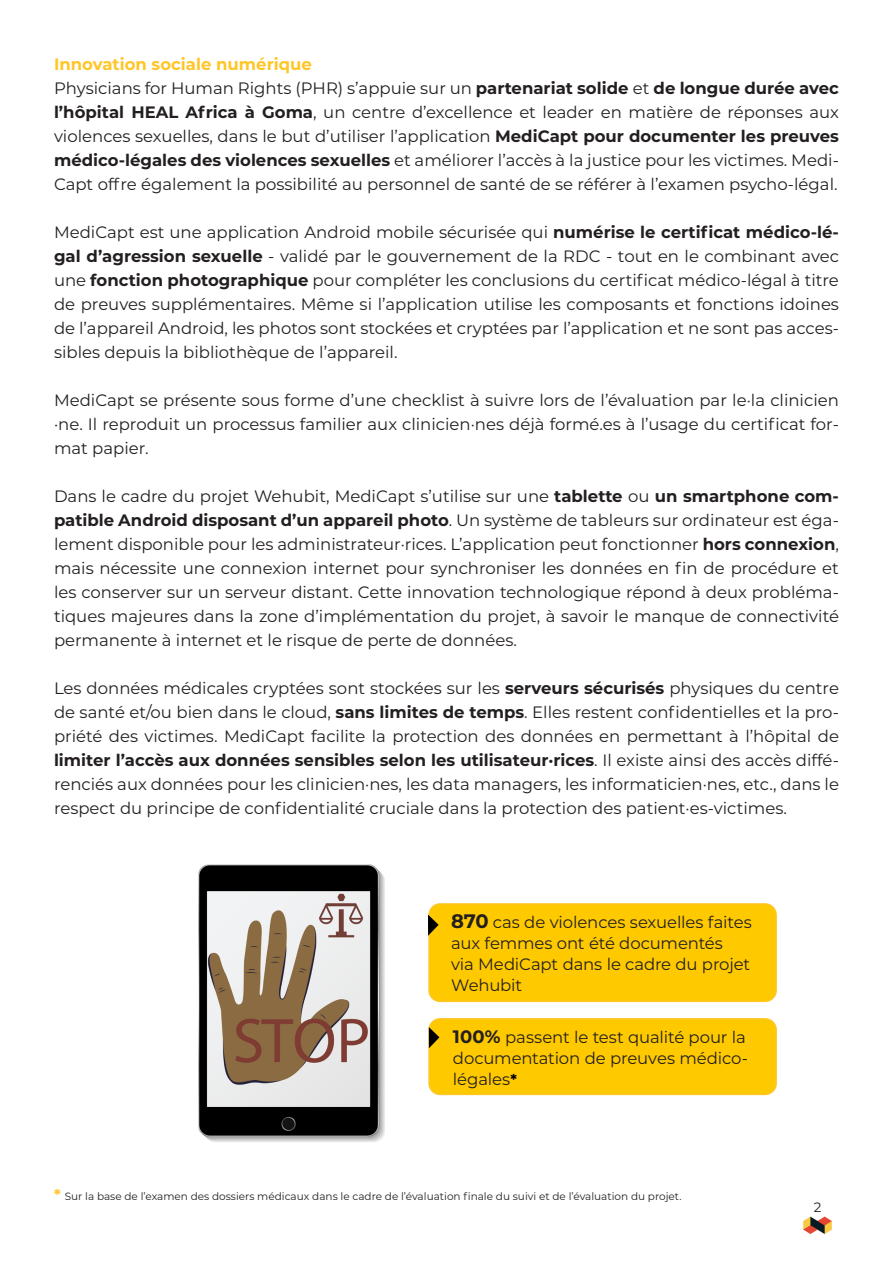
<style>
.page{position:relative;width:893px;height:1263px;background:#fff}
.page>*{position:absolute;margin:0;border:0;box-sizing:border-box;transform-origin:0 0}
.t1{font:16.5px/24px "Montserrat";color:#231f20;text-align:justify}
.t2{font:700 16.5px "Montserrat";color:#fec627}
.t3{font:13.5px "Montserrat";color:#231f20}
.t4{font:10.5px "Montserrat";color:#231f20}
.s1{font-weight:700}
.s2{font-weight:700;font-size:19.5px}
.s3{font-weight:700;font-size:18px}
.s4{font-weight:700;font-size:15px;color:#000001}
.s5{font-weight:700;font-size:15px;color:#fec627}
</style>
<div class="page">
<img style="left:803px;top:1216px;width:29px;height:18px">
<div style="left:429px;top:904px;width:347px;height:97px;background:#ffc900;border-radius:11px"></div>
<div style="left:428px;top:903px;width:349px;height:99px;border:2px solid #fec627;border-radius:11px"></div>
<svg style="left:428px;top:914px;width:11px;height:22px"></svg>
<div style="left:429px;top:1019px;width:347px;height:75px;background:#ffc900;border-radius:11px"></div>
<div style="left:428px;top:1018px;width:349px;height:77px;border:2px solid #fec627;border-radius:11px"></div>
<svg style="left:429px;top:1027px;width:10px;height:21px"></svg>
<img style="left:198px;top:864px;width:187px;height:278px">
<p class="t2" style="left:54px;top:52px;width:259px">Innovation sociale numérique</p>
<p class="t1" style="left:54px;top:76px;width:786px">Physicians for Human Rights (PHR) s’appuie sur un <span class="s1">partenariat solide</span> et <span class="s1">de longue durée avec l’hôpital HEAL Africa à Goma</span>, un centre d’excellence et leader en matière de réponses aux violences sexuelles, dans le but d’utiliser l’application <span class="s1">MediCapt pour documenter les preuves médico-légales des violences sexuelles</span> et améliorer l’accès à la justice pour les victimes. Medi-Capt offre également la possibilité au personnel de santé de se référer à l’examen psycho-légal.</p>
<p class="t1" style="left:54px;top:220px;width:786px">MediCapt est une application Android mobile sécurisée qui <span class="s1">numérise le certificat médico-lé&shy;gal d’agression sexuelle</span> - validé par le gouvernement de la RDC - tout en le combinant avec une <span class="s1">fonction photographique</span> pour compléter les conclusions du certificat médico-légal à titre de preuves supplémentaires. Même si l’application utilise les composants et fonctions idoines de l’appareil Android, les photos sont stockées et cryptées par l’application et ne sont pas acces&shy;sibles depuis la bibliothèque de l’appareil.</p>
<p class="t1" style="left:54px;top:388px;width:786px">MediCapt se présente sous forme d’une checklist à suivre lors de l’évaluation par le·la clinicien ·ne. Il reproduit un processus familier aux clinicien·nes déjà formé.es à l’usage du certificat for&shy;mat papier.</p>
<p class="t1" style="left:54px;top:484px;width:786px">Dans le cadre du projet Wehubit, MediCapt s’utilise sur une <span class="s1">tablette</span> ou <span class="s1">un smartphone com&shy;patible Android disposant d’un appareil photo</span>. Un système de tableurs sur ordinateur est éga&shy;lement disponible pour les administrateur·rices. L’application peut fonctionner <span class="s1">hors connexion</span>, mais nécessite une connexion internet pour synchroniser les données en fin de procédure et les conserver sur un serveur distant. Cette innovation technologique répond à deux probléma&shy;tiques majeures dans la zone d’implémentation du projet, à savoir le manque de connectivité permanente à internet et le risque de perte de données.</p>
<p class="t1" style="left:54px;top:676px;width:786px">Les données médicales cryptées sont stockées sur les <span class="s1">serveurs sécurisés</span> physiques du centre de santé et/ou bien dans le cloud, <span class="s1">sans limites de temps</span>. Elles restent confidentielles et la pro&shy;priété des victimes. MediCapt facilite la protection des données en permettant à l’hôpital de <span class="s1">limiter l’accès aux données sensibles selon les utilisateur·rices</span>. Il existe ainsi des accès diffé&shy;renciés aux données pour les clinicien·nes, les data managers, les informaticien·nes, etc., dans le respect du principe de confidentialité cruciale dans la protection des patient·es-victimes.</p>
<p class="t1" style="left:451px;top:911px;width:302px;line-height:21px;text-align:left"><span class="s2">870</span> cas de violences sexuelles faites aux femmes ont été documentés<br>via MediCapt dans le cadre du projet<br>Wehubit</p>
<p class="t1" style="left:453px;top:1026px;width:297px;line-height:21px;text-align:left"><span class="s3">100%</span> passent le test qualité pour la documentation de preuves médico&shy;légales<span class="s4">*</span></p>
<p class="t4" style="left:54px;top:1189px;width:629px"><span class="s5">*</span> Sur la base de l’examen des dossiers médicaux dans le cadre de l’évaluation finale du suivi et de l’évaluation du projet.</p>
<p class="t3" style="left:814px;top:1198px;width:9px">2</p>
</div>
